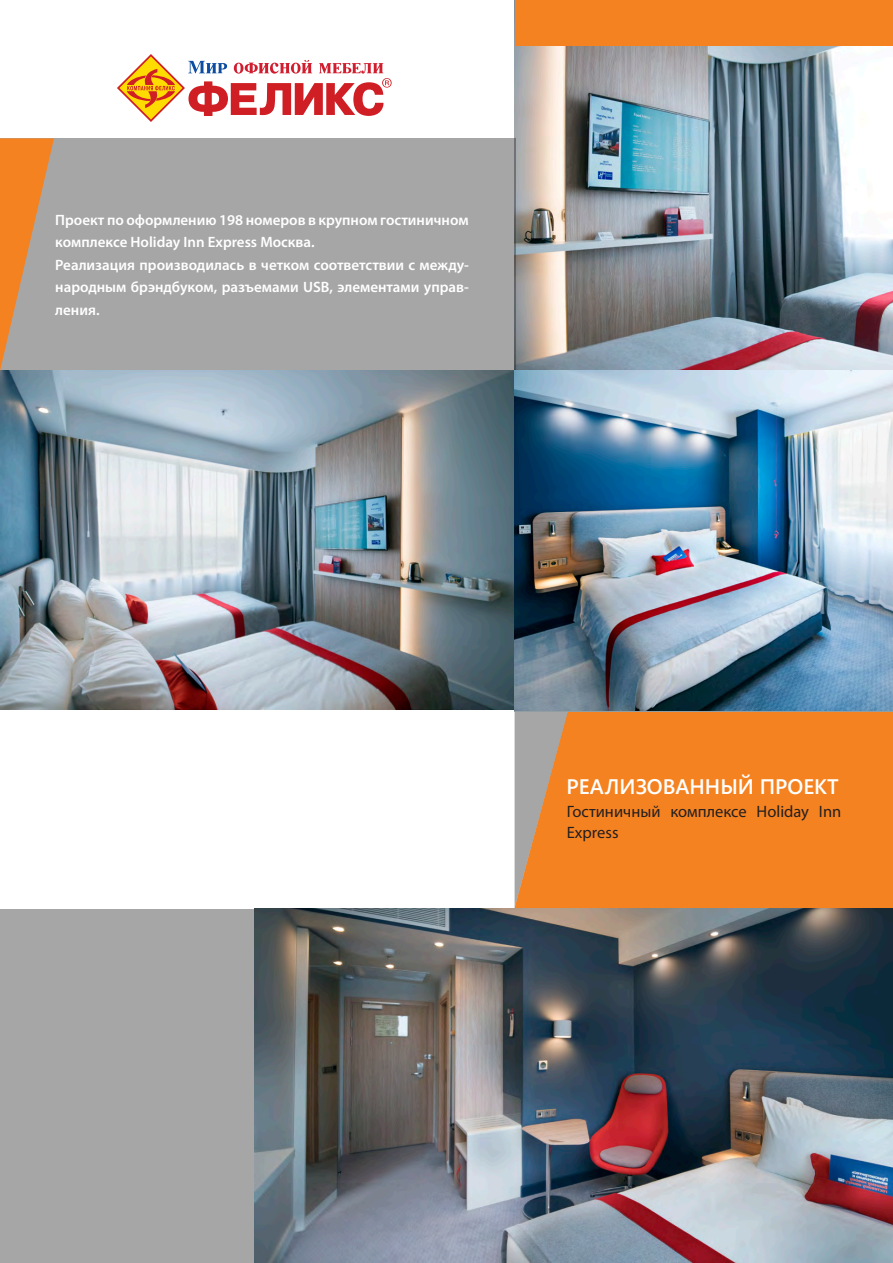
<style>
.page{position:relative;width:893px;height:1263px;background:#fff}
.page>*{position:absolute;margin:0;border:0;box-sizing:border-box;transform-origin:0 0}
.t1{font:600 21px "Segoe UI";color:#fff}
.t2{font:16.5px/21px "Myriad Pro";color:#231f20}
.t3{font:600 15px/22.5px "Myriad Pro";color:#fff}
</style>
<div class="page">
<div style="left:569px;top:711px;width:324px;height:197px;background:#f58220"></div>
<svg style="left:515px;top:711px;width:54px;height:197px;background:#ce9362"></svg>
<svg style="left:117px;top:54px;width:275px;height:68px"></svg>
<img style="left:514px;top:0;width:379px;height:371px">
<div style="left:0;top:138px;width:516px;height:232px;background:#a7a6a6"></div>
<div style="left:0;top:909px;width:254px;height:354px;background:#a7a6a6"></div>
<img style="left:0;top:370px;width:516px;height:339px">
<img style="left:254px;top:908px;width:639px;height:355px">
<img style="left:514px;top:371px;width:379px;height:339px">
<div style="left:516px;top:0;width:377px;height:46px;background:#f58220"></div>
<svg style="left:0;top:138px;width:54px;height:233px"></svg>
<p class="t3" style="left:55px;top:208px;width:415px">Проект по оформлению 198 номеров в крупном гостиничном комплексе Holiday Inn Express Москва.</p>
<p class="t3" style="left:55px;top:253px;width:415px;text-align:justify">Реализация производилась в четком соответствии с между&shy;народным брэндбуком, разъемами USB, элементами управ&shy;ления.</p>
<p class="t1" style="left:567px;top:767px;width:273px">РЕАЛИЗОВАННЫЙ ПРОЕКТ</p>
<p class="t2" style="left:567px;top:801px;width:276px">Гостиничный комплексе Holiday Inn<br>Express</p>
</div>
